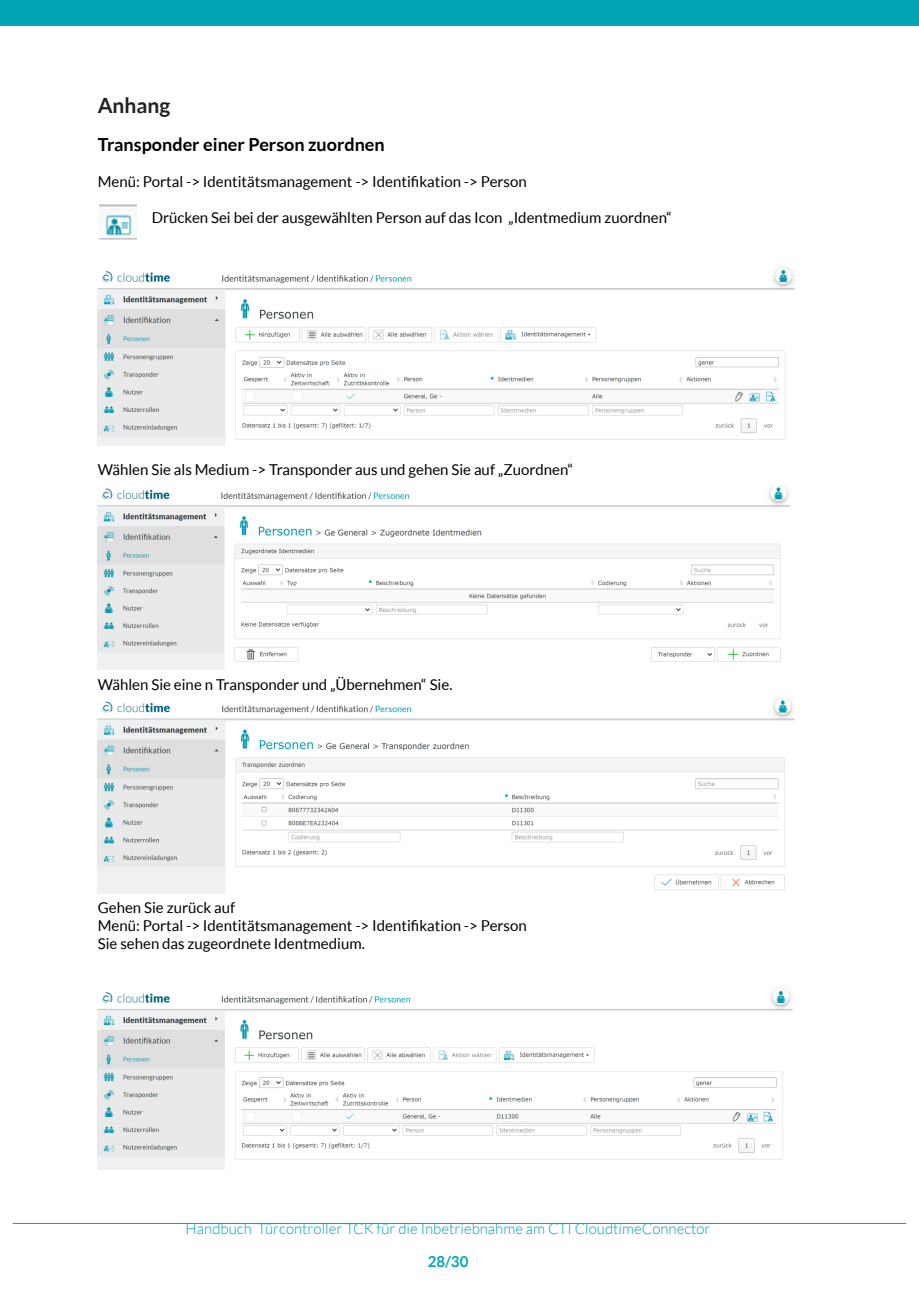
<style>
.page{position:relative;width:919px;height:1289px;background:#fff}
.page>*{position:absolute;margin:0;border:0;box-sizing:border-box;transform-origin:0 0}
.t1{font:700 21px "Lato";color:#231f20}
.t2{font:700 18px "Lato";color:#000002}
.t3{font:15px/18px "Lato";color:#000002}
.t4{font:300 15px "Lato";color:#00a6b6}
.t5{font:700 15px "Lato";color:#00a6b6}
</style>
<div class="page">
<div style="left:0;top:0;width:918px;height:26px;background:#00a6b6"></div>
<img style="left:99px;top:204px;width:38px;height:36px">
<img style="left:98px;top:267px;width:698px;height:178px">
<img style="left:98px;top:485px;width:693px;height:184px">
<img style="left:98px;top:698px;width:697px;height:195px">
<img style="left:98px;top:988px;width:695px;height:181px">
<hr style="left:13px;top:1222px;width:893px;height:1px;background:#00a6b6">
<h1 class="t1" style="left:98px;top:97px;width:74px">Anhang</h1>
<p class="t2" style="left:98px;top:137px;width:288px">Transponder einer Person zuordnen</p>
<p class="t3" style="left:98px;top:174px;width:430px">Menü: Portal -&gt; Identitätsmanagement -&gt; Identifikation -&gt; Person</p>
<p class="t3" style="left:152px;top:210px;width:521px">Drücken Sei bei der ausgewählten Person auf das Icon „Identmedium zuordnen“</p>
<p class="t3" style="left:98px;top:461px;width:477px">Wählen Sie als Medium -&gt; Transponder aus und gehen Sie auf „Zuordnen“</p>
<p class="t3" style="left:98px;top:676px;width:356px">Wählen Sie eine n Transponder und „Übernehmen“ Sie.</p>
<p class="t3" style="left:98px;top:899px;width:430px">Gehen Sie zurück auf<br>Menü: Portal -&gt; Identitätsmanagement -&gt; Identifikation -&gt; Person<br>Sie sehen das zugeordnete Identmedium.</p>
<p class="t4" style="left:185px;top:1222px;width:526px">Handbuch Türcontroller TCK für die Inbetriebnahme am CTI CloudtimeConnector</p>
<p class="t5" style="left:428px;top:1255px;width:42px">28/30</p>
</div>
